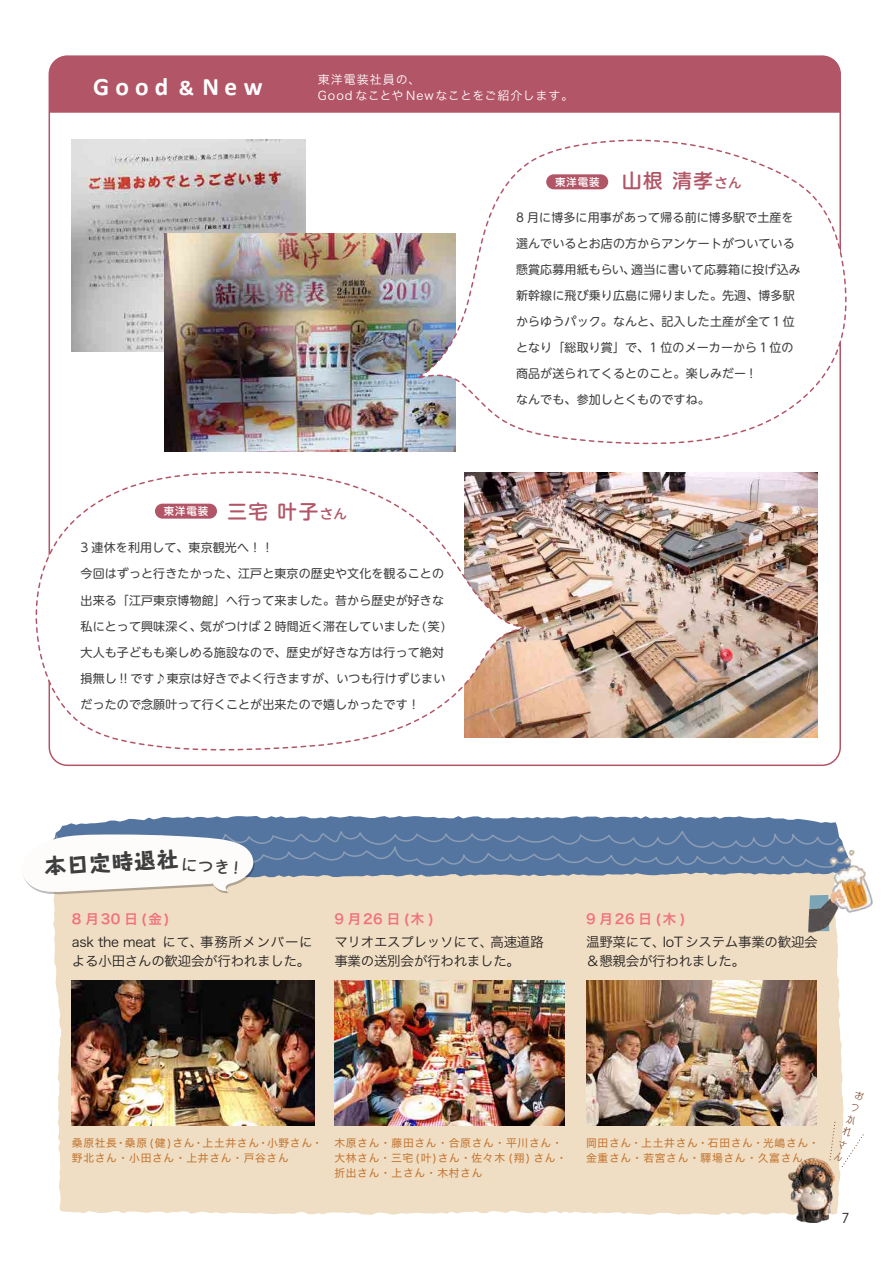
<style>
.page{position:relative;width:893px;height:1263px;background:#fff}
.page>*{position:absolute;margin:0;border:0;box-sizing:border-box;transform-origin:0 0}
.t1{font:700 25.2px "Calibri";letter-spacing:.24em;color:#fff}
.t2{font:800 21.15px "Taka Hand Std";color:#3e3e3f}
.t3{font:500 19.5px "UD Shin M Go Pro";color:#b25567}
.t4{font:700 15.6px "Taka Hand Std De";color:#3e3e3f}
.t5{font:13.5px/19.5px "Hira Kaku Std N W3";letter-spacing:-.02em;color:#231f20}
.t6{font:13.5px "Hira Kaku Std N W6";letter-spacing:.13em;color:#f1707f}
.t7{font:13.5px "Koz Go Pro";color:#231f20}
.t8{font:12px/26.1px "UD Shin M Go Pro";letter-spacing:.01em;color:#3e3e3f}
.t9{font:12px "Hira Kaku Std N W3";letter-spacing:.08em;color:#fff}
.t10{font:12px/12.9px "Cinema VF yakikomi";color:#835237;text-align:justify}
.t11{font:10.8px/15px "Hira Kaku Std N W4";letter-spacing:.06em;color:#c3732e}
.t12{font:500 10.5px "UD Shin M Go Pro";letter-spacing:.08em;color:#fff}
.s1{font-size:21.75px}
.s2{font-size:19.5px;color:#b25567}
.s3{font-size:13.5px;color:#b25567}
.s4{font-size:13.5px}
</style>
<div class="page">
<div style="left:49px;top:56px;width:791px;height:57px;background:#b25567"></div>
<div style="left:54px;top:931px;width:789px;height:284px;background:#efdec3"></div>
<svg style="left:58px;top:816px;width:780px;height:15px;background:#6c89ad"></svg>
<img style="left:808px;top:850px;width:65px;height:82px">
<svg style="left:23px;top:831px;width:824px;height:100px"></svg>
<img style="left:788px;top:1155px;width:46px;height:68px">
<img style="left:525px;top:472px;width:292px;height:265px">
<img style="left:72px;top:140px;width:233px;height:212px">
<img style="left:164px;top:234px;width:291px;height:218px">
<svg style="left:35px;top:471px;width:490px;height:282px"></svg>
<svg style="left:416px;top:132px;width:431px;height:313px"></svg>
<img style="left:72px;top:981px;width:242px;height:144px">
<img style="left:334px;top:981px;width:230px;height:144px">
<img style="left:586px;top:981px;width:230px;height:144px">
<div style="left:546px;top:174px;width:62px;height:15px;background:#b25567;border-radius:8px"></div>
<div style="left:155px;top:504px;width:62px;height:15px;background:#b25567;border-radius:8px"></div>
<svg style="left:829px;top:1120px;width:35px;height:48px"></svg>
<h1 class="t1" style="left:93px;top:68px;width:171px">Good <span class="s1">&amp;</span> New</h1>
<p class="t9" style="left:318px;top:70px;width:104px">東洋電装社員の、</p>
<p class="t9" style="left:318px;top:87px;width:257px">Good なことや Newなことをご紹介します。</p>
<p class="t12" style="left:555px;top:173px;width:188px">東洋電装 <span class="s2">山根 清孝</span><span class="s3">さん</span></p>
<p class="t8" style="left:516px;top:203px;width:286px">8 月に博多に用事があって帰る前に博多駅で土産を選んでいるとお店の方からアンケートがついている懸賞応募用紙もらい、適当に書いて応募箱に投げ込み新幹線に飛び乗り広島に帰りました。先週、博多駅からゆうパック。なんと、記入した土産が全て１位となり「総取り賞」で、1 位のメーカーから１位の商品が送られてくるとのこと。楽しみだー !<br>なんでも、参加しとくものですね。</p>
<p class="t12" style="left:164px;top:503px;width:46px">東洋電装</p>
<h3 class="t3" style="left:227px;top:495px;width:121px">三宅 叶子<span class="s4">さん</span></h3>
<p class="t8" style="left:81px;top:534px;width:366px">3 連休を利用して、東京観光へ！！<br>今回はずっと行きたかった、江戸と東京の歴史や文化を観ることの出来る「江戸東京博物館」へ行って来ました。昔から歴史が好きな私にとって興味深く、気がつけば 2 時間近く滞在していました(笑)大人も子どもも楽しめる施設なので、歴史が好きな方は行って絶対損無し !! です♪東京は好きでよく行きますが、いつも行けずじまいだったので念願叶って行くことが出来たので嬉しかったです！</p>
<h2 class="t2" style="left:44px;top:851px;width:135px;rotate:-3deg">本日定時退社</h2>
<h3 class="t4" style="left:183px;top:853px;width:64px;rotate:5deg">につき！</h3>
<p class="t6" style="left:72px;top:908px;width:99px">8 月30 日(金)</p>
<p class="t5" style="left:72px;top:931px;width:242px">ask the meat にて、事務所メンバーによる小田さんの歓迎会が行われました。</p>
<p class="t6" style="left:334px;top:908px;width:101px">9月26日(木)</p>
<p class="t5" style="left:334px;top:931px;width:211px">マリオエスプレッソにて、高速道路事業の送別会が行われました。</p>
<p class="t6" style="left:586px;top:908px;width:101px">9月26日(木)</p>
<p class="t5" style="left:586px;top:931px;width:233px">温野菜にて、IoT システム事業の歓迎会＆懇親会が行われました。</p>
<p class="t11" style="left:72px;top:1136px;width:252px">桑原社長・桑原 (健)さん・上土井さん・小野さん・野北さん・小田さん・上井さん・戸谷さん</p>
<p class="t11" style="left:334px;top:1136px;width:234px">木原さん・藤田さん・合原さん・平川さん・大林さん・三宅 (叶)さん・佐々木 (翔) さん・折出さん・上さん・木村さん</p>
<p class="t11" style="left:586px;top:1136px;width:235px">岡田さん・上土井さん・石田さん・光嶋さん・金重さん・若宮さん・驛場さん・久富さん</p>
<p class="t10" style="left:855px;top:1087px;width:8px;rotate:18deg">おつかれさん</p>
<p class="t7" style="left:842px;top:1209px;width:9px">7</p>
</div>
